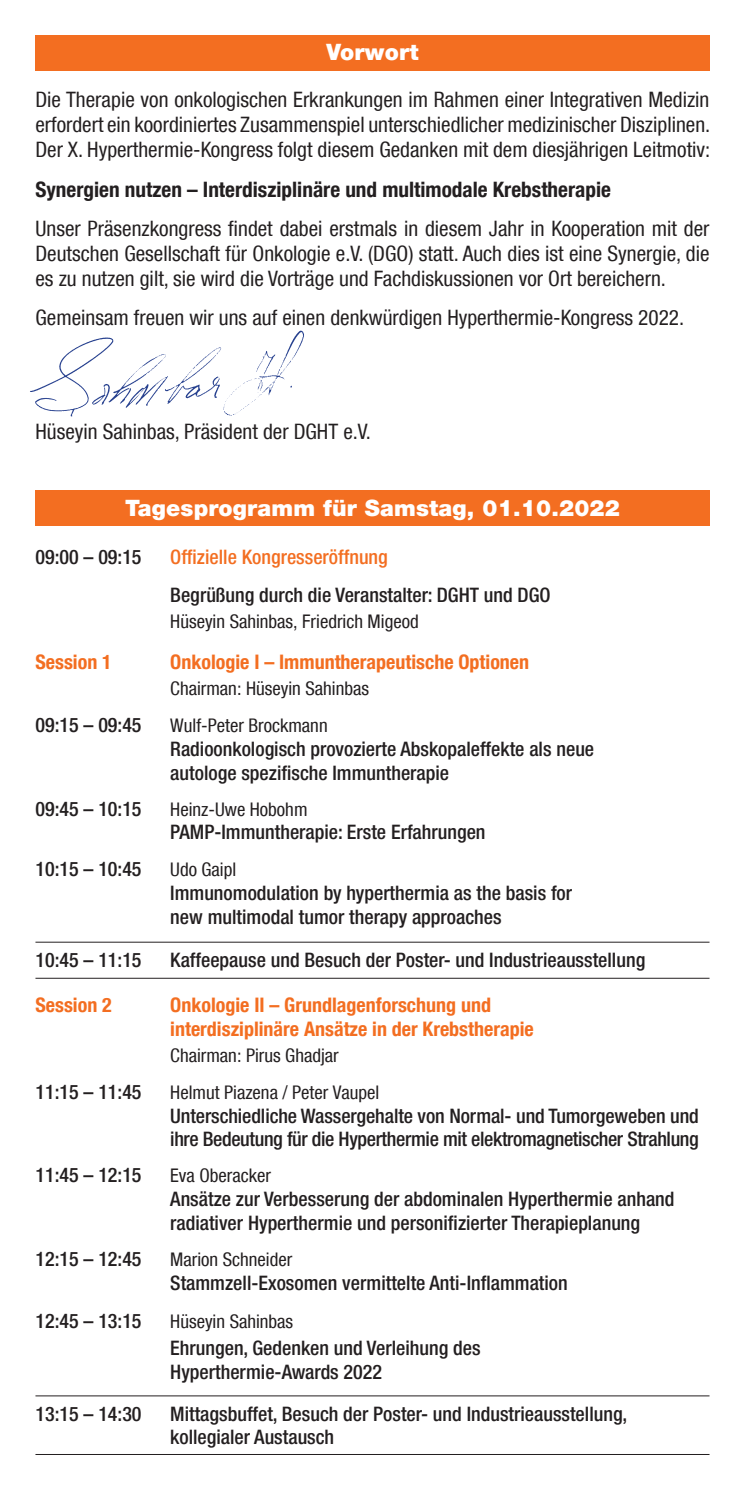
<style>
.page{position:relative;width:745px;height:1489px;background:#fff}
.page>*{position:absolute;margin:0;border:0;box-sizing:border-box;transform-origin:0 0}
.t1{font:900 22.5px "Helvetica Neue LT Com";letter-spacing:.01em;color:#fff}
.t2{font:condensed 21.25px/25px "Helvetica Neue LT Com";color:#231f20;text-align:justify}
.t3{font:700 condensed 21.25px "Helvetica Neue LT Com";color:#231f20}
.t4{font:500 condensed 20px/23.8px "Helvetica Neue LT Com";color:#231f20}
.t5{font:700 condensed 20px/23.8px "Helvetica Neue LT Com";color:#f36e21}
.t6{font:500 condensed 20px/23.8px "Helvetica Neue LT Com";letter-spacing:-.02em;color:#231f20}
.t7{font:500 condensed 20px "Helvetica Neue LT Com";color:#f36e21}
.t8{font:condensed 18.75px "Helvetica Neue LT Com";color:#231f20}
</style>
<div class="page">
<div style="left:35px;top:490px;width:674px;height:35px;background:#f36e21"></div>
<hr style="left:35px;top:941px;width:674px;height:1px;background:#231f20">
<hr style="left:35px;top:977px;width:674px;height:1px;background:#231f20">
<hr style="left:35px;top:1395px;width:674px;height:1px;background:#231f20">
<hr style="left:35px;top:1453px;width:674px;height:1px;background:#231f20">
<div style="left:35px;top:35px;width:674px;height:36px;background:#f36e21"></div>
<img style="left:30px;top:330px;width:274px;height:87px">
<p class="t1" style="left:326px;top:38px;width:93px">Vorwort</p>
<p class="t2" style="left:35px;top:87px;width:676px">Die Therapie von onkologischen Erkrankungen im Rahmen einer Integrativen Medizin erfordert ein koordiniertes Zusammenspiel unterschiedlicher medizinischer Disziplinen.<br>Der X. Hyperthermie-Kongress folgt diesem Gedanken mit dem diesjährigen Leitmotiv:</p>
<p class="t3" style="left:35px;top:176px;width:576px">Synergien nutzen – Interdisziplinäre und multimodale Krebstherapie</p>
<p class="t2" style="left:35px;top:215px;width:675px">Unser Präsenzkongress findet dabei erstmals in diesem Jahr in Kooperation mit der Deutschen Gesellschaft für Onkologie e.V. (DGO) statt. Auch dies ist eine Synergie, die es zu nutzen gilt, sie wird die Vorträge und Fachdiskussionen vor Ort bereichern.</p>
<p class="t2" style="left:35px;top:305px;width:649px">Gemeinsam freuen wir uns auf einen denkwürdigen Hyperthermie-Kongress 2022.</p>
<p class="t2" style="left:35px;top:419px;width:337px">Hüseyin Sahinbas, Präsident der DGHT e.V.</p>
<p class="t1" style="left:125px;top:494px;width:496px">Tagesprogramm für Samstag, 01.10.2022</p>
<p class="t4" style="left:35px;top:544px;width:107px">09:00 – 09:15</p>
<p class="t7" style="left:170px;top:544px;width:219px">Offizielle Kongresseröffnung</p>
<p class="t4" style="left:170px;top:582px;width:381px">Begrüßung durch die Veranstalter: DGHT und DGO</p>
<p class="t8" style="left:170px;top:610px;width:250px">Hüseyin Sahinbas, Friedrich Migeod</p>
<p class="t5" style="left:35px;top:650px;width:78px">Session 1</p>
<p class="t5" style="left:170px;top:650px;width:360px">Onkologie I – Immuntherapeutische Optionen</p>
<p class="t8" style="left:170px;top:677px;width:200px">Chairman: Hüseyin Sahinbas</p>
<p class="t4" style="left:35px;top:712px;width:107px">09:15 – 09:45</p>
<p class="t8" style="left:170px;top:714px;width:159px">Wulf-Peter Brockmann</p>
<p class="t4" style="left:170px;top:736px;width:425px">Radioonkologisch provozierte Abskopaleffekte als neue autologe spezifische Immuntherapie</p>
<p class="t4" style="left:35px;top:796px;width:107px">09:45 – 10:15</p>
<p class="t8" style="left:170px;top:797px;width:139px">Heinz-Uwe Hobohm</p>
<p class="t4" style="left:170px;top:820px;width:316px">PAMP-Immuntherapie: Erste Erfahrungen</p>
<p class="t4" style="left:35px;top:856px;width:107px">10:15 – 10:45</p>
<p class="t8" style="left:170px;top:858px;width:67px">Udo Gaipl</p>
<p class="t4" style="left:170px;top:880px;width:403px">Immunomodulation by hyperthermia as the basis for new multimodal tumor therapy approaches</p>
<p class="t4" style="left:35px;top:948px;width:107px">10:45 – 11:15</p>
<p class="t4" style="left:170px;top:948px;width:476px">Kaffeepause und Besuch der Poster- und Industrieausstellung</p>
<p class="t5" style="left:35px;top:993px;width:78px">Session 2</p>
<p class="t5" style="left:170px;top:993px;width:365px">Onkologie II – Grundlagenforschung und interdisziplinäre Ansätze in der Krebstherapie</p>
<p class="t8" style="left:170px;top:1044px;width:170px">Chairman: Pirus Ghadjar</p>
<p class="t4" style="left:35px;top:1079px;width:107px">11:15 – 11:45</p>
<p class="t8" style="left:170px;top:1081px;width:210px">Helmut Piazena / Peter Vaupel</p>
<p class="t6" style="left:170px;top:1103px;width:529px">Unterschiedliche Wassergehalte von Normal- und Tumorgeweben und ihre Bedeutung für die Hyperthermie mit elektromagnetischer Strahlung</p>
<p class="t4" style="left:35px;top:1163px;width:107px">11:45 – 12:15</p>
<p class="t8" style="left:170px;top:1164px;width:102px">Eva Oberacker</p>
<p class="t4" style="left:170px;top:1186px;width:505px">Ansätze zur Verbesserung der abdominalen Hyperthermie anhand radiativer Hyperthermie und personifizierter Therapieplanung</p>
<p class="t4" style="left:35px;top:1246px;width:107px">12:15 – 12:45</p>
<p class="t8" style="left:170px;top:1248px;width:123px">Marion Schneider</p>
<p class="t4" style="left:170px;top:1270px;width:399px">Stammzell-Exosomen vermittelte Anti-Inflammation</p>
<p class="t4" style="left:35px;top:1308px;width:107px">12:45 – 13:15</p>
<p class="t8" style="left:170px;top:1309px;width:124px">Hüseyin Sahinbas</p>
<p class="t4" style="left:170px;top:1335px;width:312px">Ehrungen, Gedenken und Verleihung des<br>Hyperthermie-Awards 2022</p>
<p class="t4" style="left:35px;top:1401px;width:107px">13:15 – 14:30</p>
<p class="t4" style="left:170px;top:1402px;width:458px;line-height:22.5px">Mittagsbuffet, Besuch der Poster- und Industrieausstellung, kollegialer Austausch</p>
</div>
